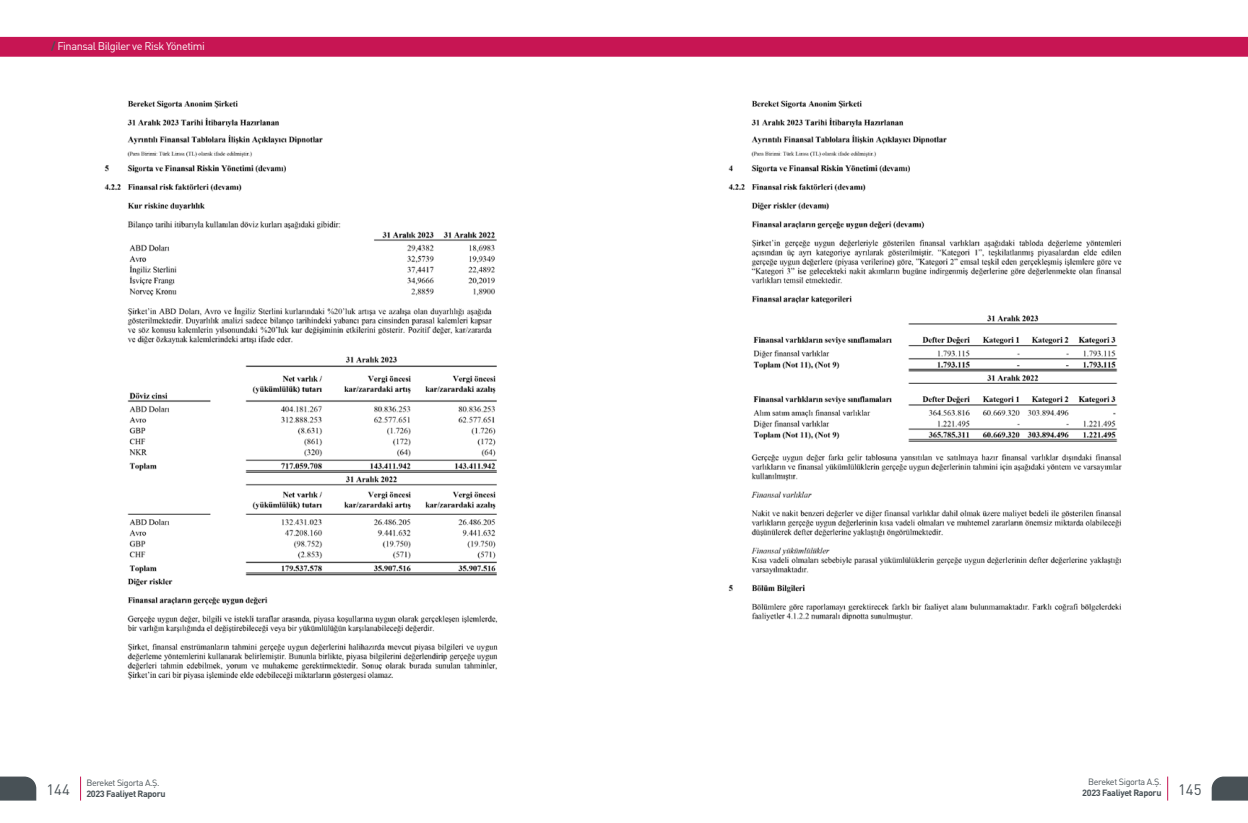
<style>
.page{position:relative;width:1248px;height:823px;background:#fff}
.page>*{position:absolute;margin:0;border:0;box-sizing:border-box;transform-origin:0 0}
.t1{font:15px "DIN Pro";color:#485156}
.t2{font:11px "DIN Pro";letter-spacing:-.04em;color:#fff}
.t3{font:9px "DIN Pro";letter-spacing:-.04em;color:#485156}
.t4{font:700 9px "DIN Pro";letter-spacing:-.04em;color:#485156}
.s1{font-weight:700;color:#485156}
</style>
<div class="page">
<div style="left:0;top:37px;width:1247px;height:20px;background:#c71553"></div>
<svg style="left:0;top:776px;width:36px;height:24px"></svg>
<svg style="left:80px;top:776px;width:1px;height:24px"></svg>
<svg style="left:1211px;top:776px;width:36px;height:24px"></svg>
<svg style="left:1167px;top:776px;width:1px;height:24px"></svg>
<img style="left:104px;top:100px;width:394px;height:580px">
<img style="left:728px;top:100px;width:394px;height:521px">
<p class="t2" style="left:51px;top:38px;width:155px"><span class="s1">/</span> Finansal Bilgiler ve Risk Yönetimi</p>
<h1 class="t1" style="left:46px;top:777px;width:25px">144</h1>
<p class="t3" style="left:86px;top:775px;width:75px">Bereket Sigorta A.Ş.</p>
<p class="t4" style="left:86px;top:786px;width:81px">2023 Faaliyet Raporu</p>
<p class="t3" style="left:1088px;top:774px;width:75px">Bereket Sigorta A.Ş.</p>
<p class="t4" style="left:1082px;top:784px;width:81px">2023 Faaliyet Raporu</p>
<h1 class="t1" style="left:1177px;top:777px;width:25px">145</h1>
</div>
